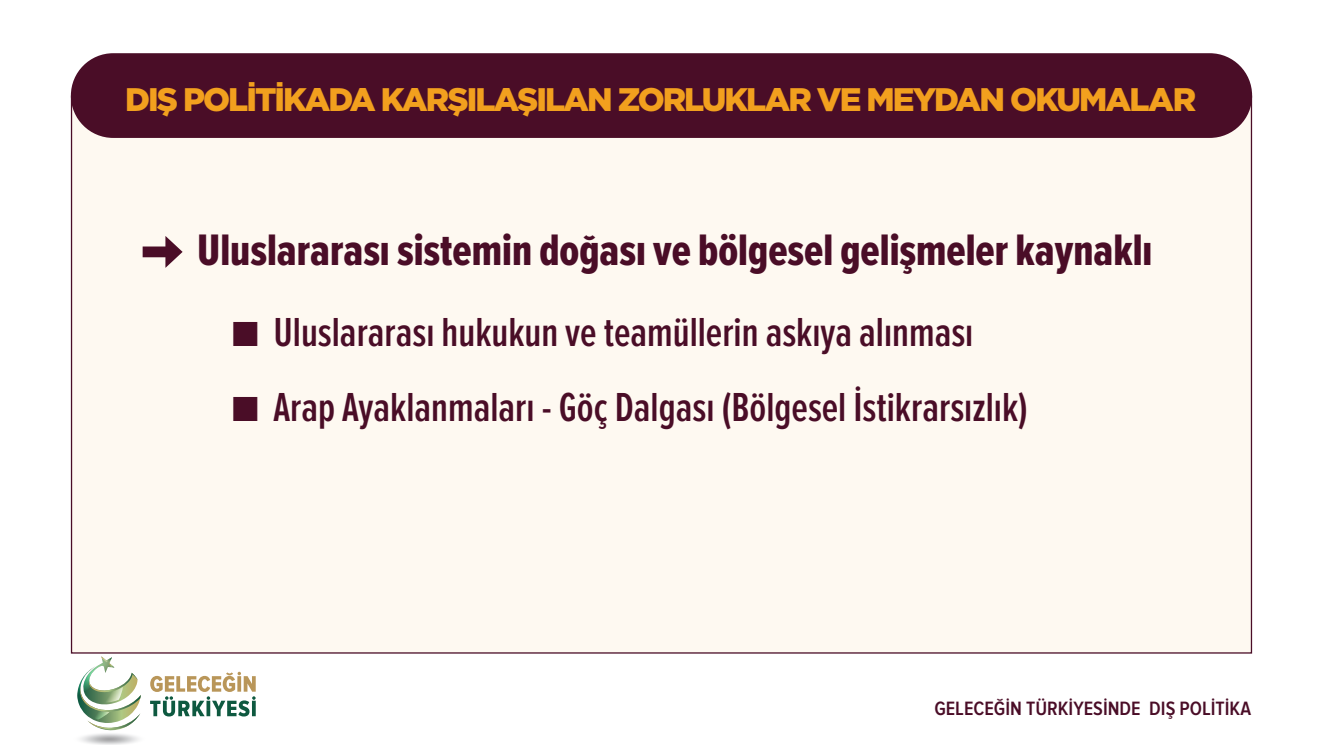
<style>
.page{position:relative;width:1323px;height:745px;background:#fff}
.page>*{position:absolute;margin:0;border:0;box-sizing:border-box;transform-origin:0 0}
.t1{font:45.62px "Proxima Nova Ex Cn Extrabld";color:#4a0d27}
.t2{font:600 42px "Proxima Nova Ex Cn";color:#4a0d27}
.t3{font:900 32.62px "Gotham";letter-spacing:-.06em;color:#f2a01e}
.t4{font:600 20px "Proxima Nova Cond";color:#4a0d27}
</style>
<div class="page">
<svg style="left:77px;top:656px;width:179px;height:88px"></svg>
<div style="left:71px;top:95px;width:1181px;height:558px;background:#fef9f1;border:1px solid #4a0d27"></div>
<div style="left:71px;top:53px;width:1181px;height:85px;background:#4a0d27;border-radius:42px"></div>
<div style="left:143px;top:246px;width:29px;height:11px;background:#4a0d27"></div>
<svg style="left:165px;top:236px;width:18px;height:32px"></svg>
<p class="t3" style="left:125px;top:77px;width:1072px">DIŞ POLİTİKADA KARŞILAŞILAN ZORLUKLAR VE MEYDAN OKUMALAR</p>
<p class="t1" style="left:197px;top:225px;width:957px">Uluslararası sistemin doğası ve bölgesel gelişmeler kaynaklı</p>
<p class="t2" style="left:231px;top:308px;width:743px">■ Uluslararası hukukun ve teamüllerin askıya alınması</p>
<p class="t2" style="left:231px;top:383px;width:798px">■ Arap Ayaklanmaları - Göç Dalgası (Bölgesel İstikrarsızlık)</p>
<p class="t4" style="left:934px;top:696px;width:318px">GELECEĞİN TÜRKİYESİNDE DIŞ POLİTİKA</p>
</div>
